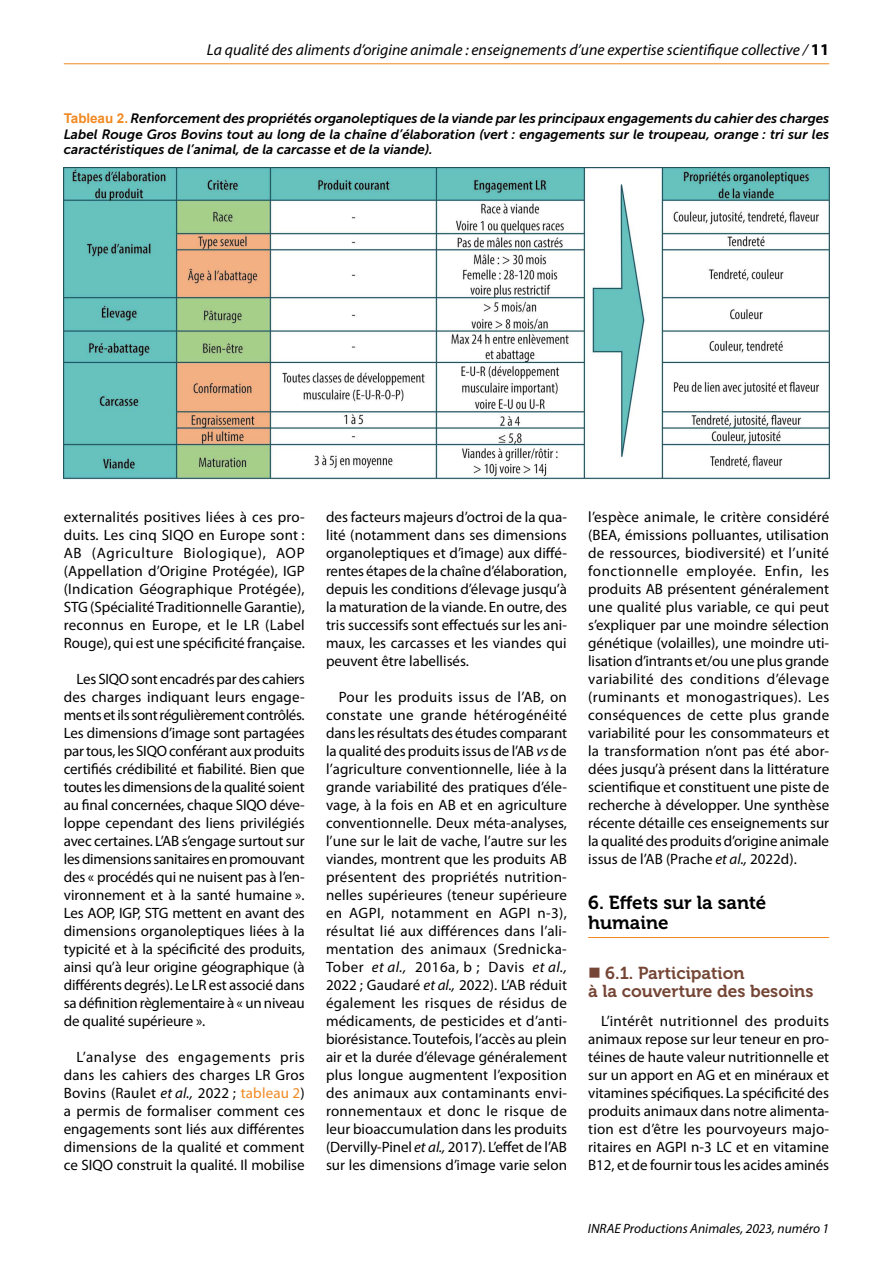
<style>
.page{position:relative;width:893px;height:1263px;background:#fff}
.page>*{position:absolute;margin:0;border:0;box-sizing:border-box;transform-origin:0 0}
.t1{font:18.75px/19.5px "Museo 700";color:#000}
.t2{font:17.25px/18px "Museo 700";color:#754636}
.t3{font:italic 15.75px "Myriad Pro";color:#000}
.t4{font:15px/18px "Myriad Pro";letter-spacing:-.005em;color:#000;text-align:justify}
.t5{font:italic 13.5px/15.8px "Museo Sans 700";color:#000;text-align:justify}
.t6{font:italic 13.5px "Myriad Pro";color:#000}
.s1{font-weight:700;font-style:normal;font-size:16.5px}
.s2{font-family:"Arial";font-weight:700;font-style:normal;color:#f18922}
.s3{font-style:italic}
.s4{color:#f18922}
</style>
<div class="page">
<hr style="left:64px;top:63px;width:765px;height:1px;background:#f18922">
<hr style="left:588px;top:937px;width:241px;height:1px;background:#f18922">
<img style="left:64px;top:168px;width:765px;height:312px">
<p class="t3" style="left:207px;top:40px;width:624px">La qualité des aliments d’origine animale : enseignements d’une expertise scientifique collective / <span class="s1">11</span></p>
<p class="t5" style="left:64px;top:110px;width:767px"><span class="s2">Tableau 2.</span> Renforcement des propriétés organoleptiques de la viande par les principaux engagements du cahier des charges Label Rouge Gros Bovins tout au long de la chaîne d’élaboration (vert : engagements sur le troupeau, orange : tri sur les caractéristiques de l’animal, de la carcasse et de la viande).</p>
<p class="t4" style="left:64px;top:508px;width:243px">externalités positives liées à ces pro&shy;duits. Les cinq SIQO en Europe sont :<br>AB (Agriculture Biologique), AOP (Appellation d’Origine Protégée), IGP (Indication Géographique Protégée), STG (Spécialité Traditionnelle Garantie), reconnus en Europe, et le LR (Label Rouge), qui est une spécificité française.</p>
<p class="t4" style="left:64px;top:670px;width:243px;text-indent:13px">Les SIQO sont encadrés par des cahiers des charges indiquant leurs engage&shy;ments et ils sont régulièrement contrôlés.<br>Les dimensions d’image sont partagées par tous, les SIQO conférant aux produits certifiés crédibilité et fiabilité. Bien que toutes les dimensions de la qualité soient au final concernées, chaque SIQO déve&shy;loppe cependant des liens privilégiés avec certaines. L’AB s’engage surtout sur les dimensions sanitaires en promouvant des « procédés qui ne nuisent pas à l’en&shy;vironnement et à la santé humaine ».<br>Les AOP, IGP, STG mettent en avant des dimensions organoleptiques liées à la typicité et à la spécificité des produits, ainsi qu’à leur origine géographique (à différents degrés). Le LR est associé dans sa définition règlementaire à « un niveau de qualité supérieure ».</p>
<p class="t4" style="left:64px;top:1048px;width:243px;text-indent:13px">L’analyse des engagements pris dans les cahiers des charges LR Gros Bovins (Raulet <span class="s3">et al.,</span> 2022 ; <span class="s4">tableau 2</span>) a permis de formaliser comment ces engagements sont liés aux différentes dimensions de la qualité et comment ce SIQO construit la qualité. Il mobilise</p>
<p class="t4" style="left:326px;top:508px;width:243px">des facteurs majeurs d’octroi de la qua&shy;lité (notamment dans ses dimensions organoleptiques et d’image) aux diffé&shy;rentes étapes de la chaîne d’élaboration, depuis les conditions d’élevage jusqu’à la maturation de la viande. En outre, des tris successifs sont effectués sur les ani&shy;maux, les carcasses et les viandes qui peuvent être labellisés.</p>
<p class="t4" style="left:326px;top:688px;width:243px;text-indent:13px">Pour les produits issus de l’AB, on constate une grande hétérogénéité dans les résultats des études comparant la qualité des produits issus de l’AB <span class="s3">vs</span> de l’agriculture conventionnelle, liée à la grande variabilité des pratiques d’éle&shy;vage, à la fois en AB et en agriculture conventionnelle. Deux méta-analyses, l’une sur le lait de vache, l’autre sur les viandes, montrent que les produits AB présentent des propriétés nutrition&shy;nelles supérieures (teneur supérieure en AGPI, notamment en AGPI n-3), résultat lié aux différences dans l’ali&shy;mentation des animaux (Srednicka-Tober <span class="s3">et al.,</span> 2016a, b ; Davis <span class="s3">et al., </span>2022 ; Gaudaré <span class="s3">et al.,</span> 2022). L’AB réduit également les risques de résidus de médicaments, de pesticides et d’anti&shy;biorésistance. Toutefois, l’accès au plein air et la durée d’élevage généralement plus longue augmentent l’exposition des animaux aux contaminants envi&shy;ronnementaux et donc le risque de leur bioaccumulation dans les produits (Dervilly-Pinel <span class="s3">et al.,</span> 2017). L’effet de l’AB sur les dimensions d’image varie selon</p>
<p class="t4" style="left:588px;top:508px;width:243px">l’espèce animale, le critère considéré (BEA, émissions polluantes, utilisation de ressources, biodiversité) et l’unité fonctionnelle employée. Enfin, les produits AB présentent généralement une qualité plus variable, ce qui peut s’expliquer par une moindre sélection génétique (volailles), une moindre uti&shy;lisation d’intrants et/ou une plus grande variabilité des conditions d’élevage (ruminants et monogastriques). Les conséquences de cette plus grande variabilité pour les consommateurs et la transformation n’ont pas été abor&shy;dées jusqu’à présent dans la littérature scientifique et constituent une piste de recherche à développer. Une synthèse récente détaille ces enseignements sur la qualité des produits d’origine animale issus de l’AB (Prache <span class="s3">et al.,</span> 2022d).</p>
<p class="t1" style="left:588px;top:893px;width:180px">6. Effets sur la santé humaine</p>
<p class="t2" style="left:588px;top:964px;width:227px;text-indent:17px">6.1. Participation<br>à la couverture des besoins</p>
<p class="t4" style="left:588px;top:1012px;width:242px;text-indent:13px">L’intérêt nutritionnel des produits animaux repose sur leur teneur en pro&shy;téines de haute valeur nutritionnelle et sur un apport en AG et en minéraux et vitamines spécifiques. La spécificité des produits animaux dans notre alimenta&shy;tion est d’être les pourvoyeurs majo&shy;ritaires en AGPI n-3 LC et en vitamine B12, et de fournir tous les acides aminés</p>
<p class="t6" style="left:588px;top:1220px;width:243px">INRAE Productions Animales, 2023, numéro 1</p>
</div>
